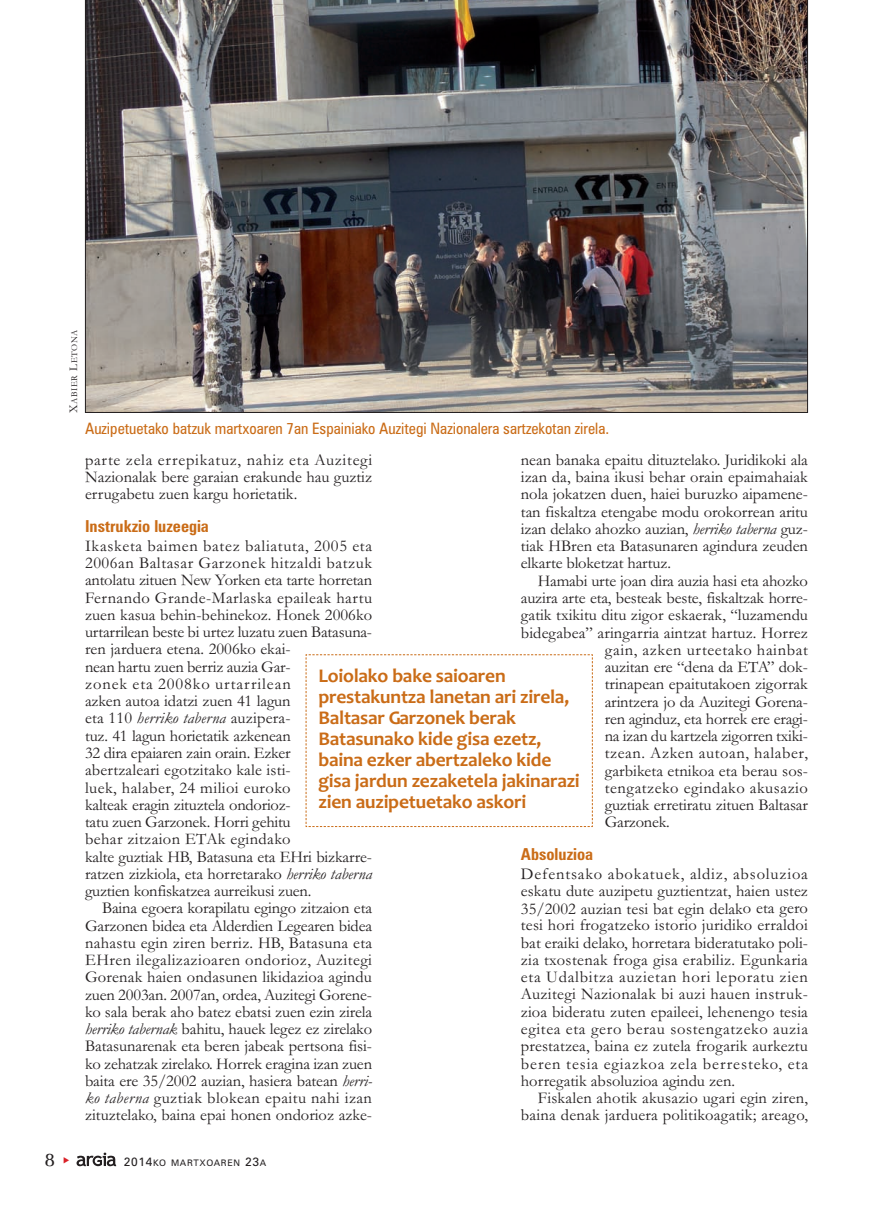
<style>
.page{position:relative;width:893px;height:1212px;background:#fff}
.page>*{position:absolute;margin:0;border:0;box-sizing:border-box;transform-origin:0 0}
.t1{font:700 19.5px/21px "Candara";letter-spacing:-.01em;color:#ca6c17}
.t2{font:19.5px "Memoir";color:#231f20}
.t3{font:16.5px/17.2px "Garamond";color:#231f20;text-align:justify}
.t4{font:700 condensed 16.5px "Zurich BT";color:#ca6c17}
.t5{font:16.5px "Garamond";letter-spacing:.04em;color:#231f20}
.t6{font:16.5px "Garamond";letter-spacing:.035em;color:#231f20}
.t7{font:16.5px "Garamond";letter-spacing:.03em;color:#231f20}
.t8{font:condensed 15.75px "Zurich BT";color:#ca6c17}
.t9{font:9px "Zurich BT";letter-spacing:.075em;color:#231f20}
.t10{font:9px "Garamond";letter-spacing:.065em;color:#231f20}
.s1{font-size:12px}
.s2{font-style:italic}
</style>
<div class="page">
<svg style="left:305px;top:654px;width:288px;height:173px"></svg>
<img style="left:85px;top:0;width:723px;height:413px">
<svg style="left:77px;top:1152px;width:39px;height:14px"></svg>
<p class="t10" style="left:71px;top:413px;width:85px;rotate:-90deg"><span class="s1">X</span>ABIER <span class="s1">L</span>ETONA</p>
<p class="t8" style="left:85px;top:423px;width:526px">Auzipetuetako batzuk martxoaren 7an Espainiako Auzitegi Nazionalera sartzekotan zirela.</p>
<p class="t3" style="left:85px;top:453px;width:289px">parte zela errepikatuz, nahiz eta Auzitegi Nazionalak bere garaian erakunde hau guztiz errugabetu zuen kargu horietatik.</p>
<p class="t4" style="left:85px;top:520px;width:125px">Instrukzio luzeegia</p>
<p class="t3" style="left:85px;top:539px;width:289px;text-align:left">Ikasketa baimen batez baliatuta, 2005 eta 2006an Baltasar Garzonek hitzaldi batzuk antolatu zituen New Yorken eta tarte horretan Fernando Grande-Marlaska epaileak hartu zuen kasua behin-behinekoz. Honek 2006ko urtarrilean beste bi urtez luzatu zuen Batasuna&shy;ren jarduera etena. 2006ko ekai-<br>nean hartu zuen berriz auzia Gar-<br>zonek eta 2008ko urtarrilean<br>azken autoa idatzi zuen 41 lagun<br>eta 110 <span class="s2">herriko taberna</span> auzipera-<br>tuz. 41 lagun horietatik azkenean<br>32 dira epaiaren zain orain. Ezker<br>abertzaleari egotzitako kale isti-<br>luek, halaber, 24 milioi euroko<br>kalteak eragin zituztela ondorioz-<br>tatu zuen Garzonek. Horri gehitu<br>behar zitzaion ETAk egindako<br>kalte guztiak HB, Batasuna eta EHri bizkarre&shy;ratzen zizkiola, eta horretarako <span class="s2">herriko taberna </span>guztien konfiskatzea aurreikusi zuen.</p>
<p class="t3" style="left:85px;top:901px;width:289px;text-indent:17px">Baina egoera korapilatu egingo zitzaion eta Garzonen bidea eta Alderdien Legearen bidea nahastu egin ziren berriz. HB, Batasuna eta EHren ilegalizazioaren ondorioz, Auzitegi Gorenak haien ondasunen likidazioa agindu zuen 2003an. 2007an, ordea, Auzitegi Gorene&shy;ko sala berak aho batez ebatsi zuen ezin zirela <span class="s2">herriko tabernak</span> bahitu, hauek legez ez zirelako Batasunarenak eta beren jabeak pertsona fisi&shy;ko zehatzak zirelako. Horrek eragina izan zuen baita ere 35/2002 auzian, hasiera batean <span class="s2">herri&shy;ko taberna</span> guztiak blokean epaitu nahi izan zituztelako, baina epai honen ondorioz azke-</p>
<p class="t3" style="left:521px;top:453px;width:289px">nean banaka epaitu dituztelako. Juridikoki ala izan da, baina ikusi behar orain epaimahaiak nola jokatzen duen, haiei buruzko aipamene&shy;tan fiskaltza etengabe modu orokorrean aritu izan delako ahozko auzian, <span class="s2">herriko taberna</span> guz&shy;tiak HBren eta Batasunaren agindura zeuden elkarte bloketzat hartuz.</p>
<p class="t3" style="left:538px;top:574px;width:271px">Hamabi urte joan dira auzia hasi eta ahozko</p>
<p class="t3" style="left:521px;top:591px;width:289px">auzira arte eta, besteak beste, fiskaltzak horre-</p>
<p class="t3" style="left:521px;top:608px;width:289px">gatik txikitu ditu zigor eskaerak, “luzamendu</p>
<p class="t3" style="left:521px;top:625px;width:289px">bidegabea” aringarria aintzat hartuz. Horrez</p>
<p class="t5" style="left:605px;top:644px;width:205px">gain, azken urteetako hainbat</p>
<p class="t3" style="left:605px;top:660px;width:205px">auzitan ere “dena da ETA” dok-</p>
<p class="t3" style="left:605px;top:677px;width:205px">trinapean epaitutakoen zigorrak</p>
<p class="t3" style="left:605px;top:695px;width:205px">arintzera jo da Auzitegi Gorena-</p>
<p class="t3" style="left:605px;top:712px;width:205px">ren aginduz, eta horrek ere eragi-</p>
<p class="t3" style="left:605px;top:729px;width:205px">na izan du kartzela zigorren txiki-</p>
<p class="t6" style="left:605px;top:747px;width:205px">tzean. Azken autoan, halaber,</p>
<p class="t3" style="left:605px;top:764px;width:205px">garbiketa etnikoa eta berau sos-</p>
<p class="t7" style="left:605px;top:782px;width:205px">tengatzeko egindako akusazio</p>
<p class="t3" style="left:605px;top:798px;width:205px">guztiak erretiratu zituen Baltasar</p>
<p class="t3" style="left:605px;top:815px;width:67px">Garzonek.</p>
<p class="t4" style="left:521px;top:848px;width:74px">Absoluzioa</p>
<p class="t3" style="left:521px;top:867px;width:289px">Defentsako abokatuek, aldiz, absoluzioa eskatu dute auzipetu guztientzat, haien ustez 35/2002 auzian tesi bat egin delako eta gero tesi hori frogatzeko istorio juridiko erraldoi bat eraiki delako, horretara bideratutako poli&shy;zia txostenak froga gisa erabiliz. Egunkaria eta Udalbitza auzietan hori leporatu zien Auzitegi Nazionalak bi auzi hauen instruk&shy;zioa bideratu zuten epaileei, lehenengo tesia egitea eta gero berau sostengatzeko auzia prestatzea, baina ez zutela frogarik aurkeztu beren tesia egiazkoa zela berresteko, eta horregatik absoluzioa agindu zen.</p>
<p class="t3" style="left:521px;top:1091px;width:289px;text-align:right">Fiskalen ahotik akusazio ugari egin ziren, baina denak jarduera politikoagatik; areago,</p>
<p class="t1" style="left:318px;top:667px;width:263px">Loiolako bake saioaren prestakuntza lanetan ari zirela,<br>Baltasar Garzonek berak<br>Batasunako kide gisa ezetz, baina ezker abertzaleko kide gisa jardun zezaketela jakinarazi zien auzipetuetako askori</p>
<p class="t2" style="left:44px;top:1147px;width:12px">8</p>
<p class="t9" style="left:124px;top:1160px;width:144px"><span class="s1">2014</span>KO MARTXOAREN <span class="s1">23</span>A</p>
</div>
